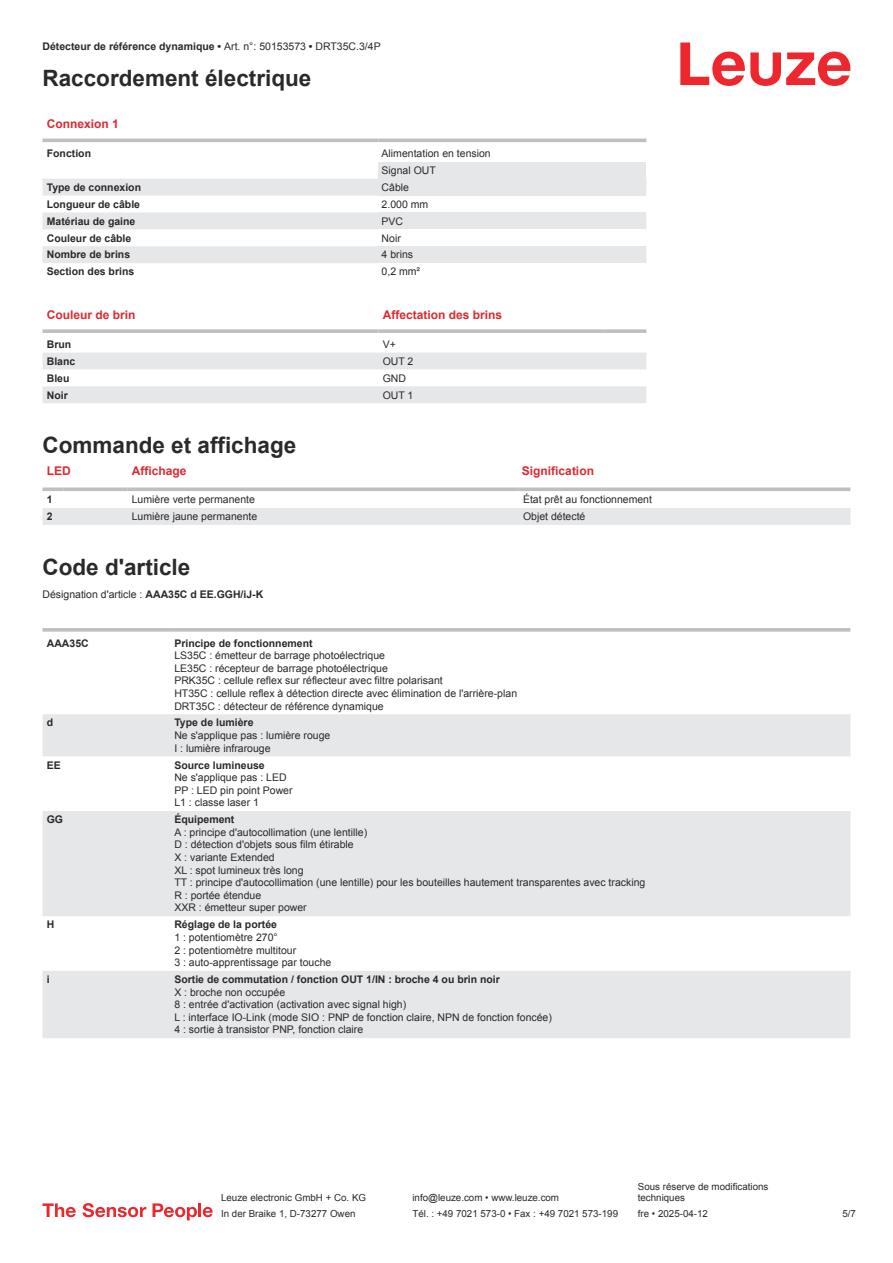
<style>
.page{position:relative;width:893px;height:1263px;background:#fff}
.page>*{position:absolute;margin:0;border:0;box-sizing:border-box;transform-origin:0 0}
.t1{font:700 22.5px "Arial";color:#2b292a}
.t2{font:700 12px "Arial";color:#db2a30}
.t3{font:10.5px/12.6px "Arial";color:#2b292a}
.t4{font:700 10.5px "Arial";color:#2b292a}
.t5{font:9.75px/11.7px "Arial";color:#2b292a}
.s1{font-weight:400}
.s2{font-weight:700}
</style>
<div class="page">
<svg style="left:680px;top:43px;width:170px;height:43px"></svg>
<svg style="left:43px;top:138px;width:603px;height:1px"></svg>
<svg style="left:43px;top:179px;width:335px;height:84px;fill:#e6e7e9"></svg>
<hr style="left:43px;top:139px;width:335px;height:3px;background:#bdbfc1">
<hr style="left:378px;top:139px;width:268px;height:3px;background:#bdbfc1">
<div style="left:378px;top:162px;width:268px;height:17px;background:#e6e7e9"></div>
<div style="left:378px;top:179px;width:268px;height:17px;background:#e6e7e9"></div>
<div style="left:378px;top:212px;width:268px;height:17px;background:#e6e7e9"></div>
<div style="left:378px;top:246px;width:268px;height:17px;background:#e6e7e9"></div>
<svg style="left:43px;top:352px;width:603px;height:1px"></svg>
<svg style="left:43px;top:353px;width:603px;height:50px"></svg>
<svg style="left:43px;top:329px;width:335px;height:4px"></svg>
<svg style="left:378px;top:329px;width:226px;height:4px"></svg>
<svg style="left:604px;top:329px;width:42px;height:4px"></svg>
<div style="left:43px;top:508px;width:807px;height:17px;background:#e6e7e9"></div>
<svg style="left:43px;top:487px;width:21px;height:4px"></svg>
<svg style="left:64px;top:487px;width:64px;height:4px"></svg>
<svg style="left:128px;top:487px;width:391px;height:4px;background:#c5c7c8"></svg>
<svg style="left:519px;top:487px;width:331px;height:4px"></svg>
<svg style="left:43px;top:714px;width:807px;height:324px;fill:#e6e7e9"></svg>
<svg style="left:43px;top:628px;width:127px;height:4px"></svg>
<svg style="left:170px;top:628px;width:680px;height:4px;background:#c3c5c7"></svg>
<svg style="left:43px;top:1203px;width:33px;height:14px"></svg>
<svg style="left:83px;top:1203px;width:63px;height:14px"></svg>
<svg style="left:153px;top:1203px;width:44px;height:17px"></svg>
<hr style="left:198px;top:1203px;width:3px;height:14px;background:#ed272d">
<svg style="left:203px;top:1207px;width:10px;height:10px"></svg>
<p class="t4" style="left:43px;top:43px;width:340px">Détecteur de référence dynamique • <span class="s1">Art. n°: 50153573</span> • <span class="s1">DRT35C.3/4P</span></p>
<h1 class="t1" style="left:43px;top:70px;width:270px">Raccordement électrique</h1>
<p class="t2" style="left:47px;top:119px;width:74px">Connexion 1</p>
<p class="t4" style="left:47px;top:149px;width:46px">Fonction</p>
<p class="t3" style="left:382px;top:146px;width:111px;line-height:17px">Alimentation en tension<br>Signal OUT</p>
<p class="t4" style="left:47px;top:183px;width:96px">Type de connexion</p>
<p class="t3" style="left:382px;top:182px;width:29px">Câble</p>
<p class="t4" style="left:47px;top:200px;width:95px">Longueur de câble</p>
<p class="t3" style="left:382px;top:199px;width:48px">2.000 mm</p>
<p class="t4" style="left:47px;top:217px;width:90px">Matériau de gaine</p>
<p class="t3" style="left:382px;top:216px;width:23px">PVC</p>
<p class="t4" style="left:47px;top:234px;width:86px">Couleur de câble</p>
<p class="t3" style="left:382px;top:233px;width:21px">Noir</p>
<p class="t4" style="left:47px;top:251px;width:85px">Nombre de brins</p>
<p class="t3" style="left:382px;top:249px;width:33px">4 brins</p>
<p class="t4" style="left:47px;top:268px;width:89px">Section des brins</p>
<p class="t3" style="left:382px;top:266px;width:40px">0,2 mm²</p>
<p class="t2" style="left:47px;top:310px;width:90px">Couleur de brin</p>
<p class="t2" style="left:383px;top:310px;width:121px">Affectation des brins</p>
<p class="t4" style="left:47px;top:340px;width:26px">Brun</p>
<p class="t3" style="left:383px;top:339px;width:15px">V+</p>
<p class="t4" style="left:47px;top:357px;width:30px">Blanc</p>
<p class="t3" style="left:383px;top:356px;width:32px">OUT 2</p>
<p class="t4" style="left:47px;top:374px;width:24px">Bleu</p>
<p class="t3" style="left:383px;top:373px;width:25px">GND</p>
<p class="t4" style="left:47px;top:391px;width:23px">Noir</p>
<p class="t3" style="left:383px;top:389px;width:32px">OUT 1</p>
<h1 class="t1" style="left:43px;top:437px;width:255px">Commande et affichage</h1>
<p class="t2" style="left:47px;top:467px;width:25px">LED</p>
<p class="t2" style="left:132px;top:467px;width:56px">Affichage</p>
<p class="t2" style="left:522px;top:467px;width:74px">Signification</p>
<p class="t4" style="left:47px;top:496px;width:7px">1</p>
<p class="t3" style="left:132px;top:494px;width:125px">Lumière verte permanente</p>
<p class="t3" style="left:523px;top:494px;width:130px">État prêt au fonctionnement</p>
<p class="t4" style="left:47px;top:512px;width:7px">2</p>
<p class="t3" style="left:132px;top:511px;width:127px">Lumière jaune permanente</p>
<p class="t3" style="left:523px;top:511px;width:64px">Objet détecté</p>
<h1 class="t1" style="left:43px;top:559px;width:149px">Code d'article</h1>
<p class="t3" style="left:43px;top:589px;width:222px">Désignation d'article : <span class="s2">AAA35C d EE.GGH/iJ-K</span></p>
<p class="t4" style="left:47px;top:639px;width:43px">AAA35C</p>
<p class="t4" style="left:174px;top:639px;width:140px">Principe de fonctionnement</p>
<p class="t3" style="left:174px;top:650px;width:344px">LS35C : émetteur de barrage photoélectrique<br>LE35C : récepteur de barrage photoélectrique<br>PRK35C : cellule reflex sur réflecteur avec filtre polarisant<br>HT35C : cellule reflex à détection directe avec élimination de l'arrière-plan DRT35C : détecteur de référence dynamique</p>
<p class="t4" style="left:47px;top:719px;width:8px">d</p>
<p class="t4" style="left:174px;top:719px;width:81px">Type de lumière</p>
<p class="t3" style="left:174px;top:730px;width:158px">Ne s'applique pas : lumière rouge<br>I : lumière infrarouge</p>
<p class="t4" style="left:47px;top:761px;width:16px">EE</p>
<p class="t4" style="left:174px;top:761px;width:92px">Source lumineuse</p>
<p class="t3" style="left:174px;top:772px;width:120px">Ne s'applique pas : LED<br>PP : LED pin point Power<br>L1 : classe laser 1</p>
<p class="t4" style="left:47px;top:816px;width:18px">GG</p>
<p class="t4" style="left:174px;top:816px;width:62px">Équipement</p>
<p class="t3" style="left:174px;top:827px;width:473px">A : principe d'autocollimation (une lentille)<br>D : détection d'objets sous film étirable<br>X : variante Extended<br>XL : spot lumineux très long<br>TT : principe d'autocollimation (une lentille) pour les bouteilles hautement transparentes avec tracking R : portée étendue<br>XXR : émetteur super power</p>
<p class="t4" style="left:47px;top:921px;width:9px">H</p>
<p class="t4" style="left:174px;top:921px;width:104px">Réglage de la portée</p>
<p class="t3" style="left:174px;top:932px;width:159px">1 : potentiomètre 270°<br>2 : potentiomètre multitour<br>3 : auto-apprentissage par touche</p>
<p class="t4" style="left:47px;top:975px;width:4px">i</p>
<p class="t4" style="left:174px;top:975px;width:327px">Sortie de commutation / fonction OUT 1/IN : broche 4 ou brin noir</p>
<p class="t3" style="left:174px;top:987px;width:379px">X : broche non occupée<br>8 : entrée d'activation (activation avec signal high)<br>L : interface IO-Link (mode SIO : PNP de fonction claire, NPN de fonction foncée)<br>4 : sortie à transistor PNP, fonction claire</p>
<p class="t5" style="left:221px;top:1193px;width:146px">Leuze electronic GmbH + Co. KG</p>
<p class="t5" style="left:412px;top:1193px;width:148px">info@leuze.com • www.leuze.com</p>
<p class="t5" style="left:638px;top:1181px;width:132px">Sous réserve de modifications techniques</p>
<p class="t5" style="left:221px;top:1209px;width:136px">In der Braike 1, D-73277 Owen</p>
<p class="t5" style="left:412px;top:1209px;width:207px">Tél. : +49 7021 573-0 • Fax : +49 7021 573-199</p>
<p class="t5" style="left:638px;top:1209px;width:72px">fre • 2025-04-12</p>
<p class="t5" style="left:842px;top:1209px;width:15px">5 /7</p>
</div>
